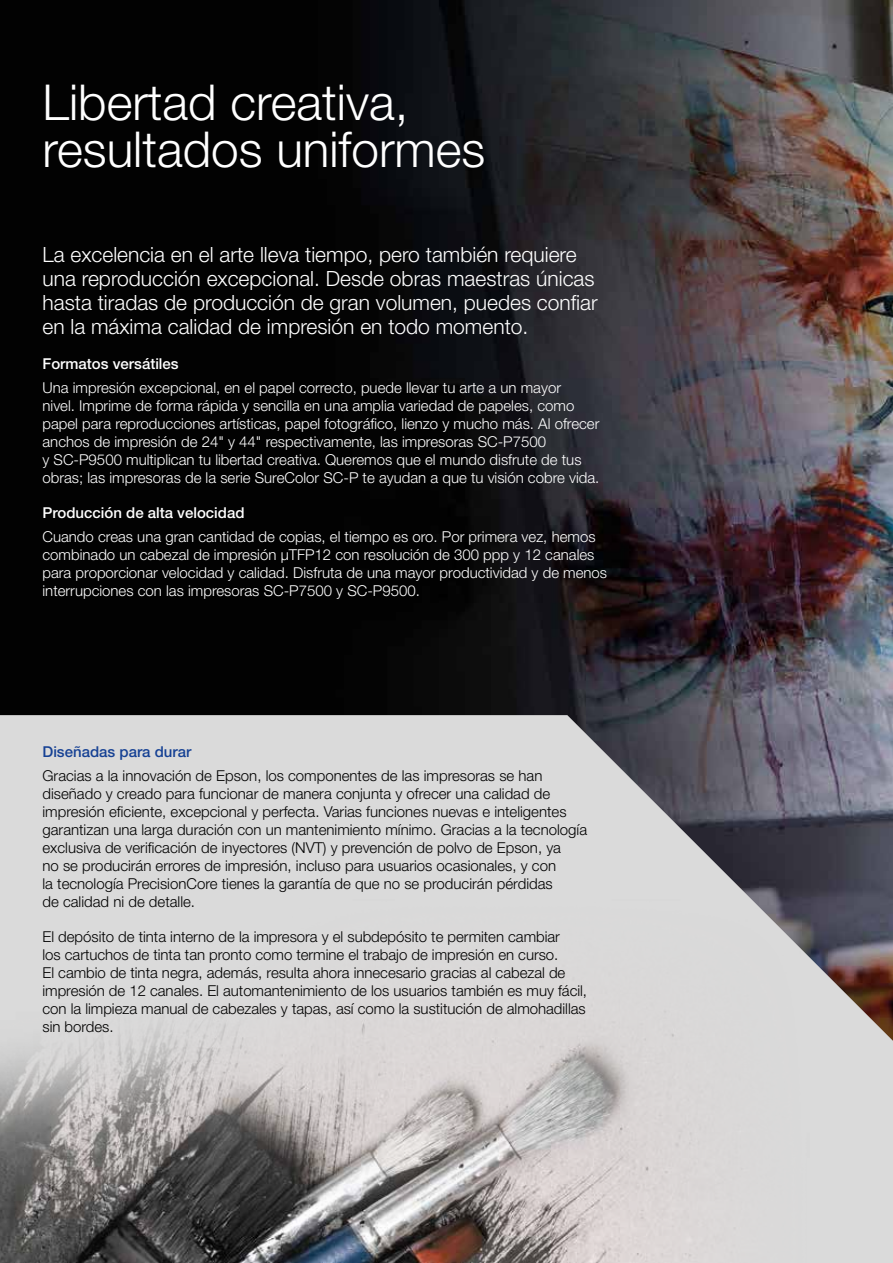
<style>
.page{position:relative;width:893px;height:1263px;background:#fff}
.page>*{position:absolute;margin:0;border:0;box-sizing:border-box;transform-origin:0 0}
.t1{font:300 49.5px/46.5px "Helvetica Neue LT Pro";color:#fff}
.t2{font:300 21px/24px "Helvetica Neue LT Pro";color:#fff}
.t3{font:300 15px/18px "Helvetica Neue LT Pro";color:#000}
.t4{font:300 15px/18px "Helvetica Neue LT Pro";color:#fff}
.t5{font:500 15px "Helvetica Neue LT Pro";color:#fff}
.t6{font:500 15px "Helvetica Neue LT Pro";color:#164194}
</style>
<div class="page">
<img style="left:0;top:0;width:893px;height:715px">
<svg style="left:0;top:715px;width:893px;height:548px;background:#b4b3b6"></svg>
<img style="left:0;top:873px;width:822px;height:390px">
<h1 class="t1" style="left:43px;top:78px;width:444px">Libertad creativa, resultados uniformes</h1>
<h2 class="t2" style="left:43px;top:242px;width:557px">La excelencia en el arte lleva tiempo, pero también requiere una reproducción excepcional. Desde obras maestras únicas hasta tiradas de producción de gran volumen, puedes confiar en la máxima calidad de impresión en todo momento.</h2>
<p class="t5" style="left:43px;top:354px;width:138px">Formatos versátiles</p>
<p class="t4" style="left:43px;top:378px;width:558px">Una impresión excepcional, en el papel correcto, puede llevar tu arte a un mayor<br>nivel. Imprime de forma rápida y sencilla en una amplia variedad de papeles, como papel para reproducciones artísticas, papel fotográfico, lienzo y mucho más. Al ofrecer anchos de impresión de 24" y 44" respectivamente, las impresoras SC-P7500<br>y SC-P9500 multiplican tu libertad creativa. Queremos que el mundo disfrute de tus obras; las impresoras de la serie SureColor SC-P te ayudan a que tu visión cobre vida.</p>
<p class="t5" style="left:43px;top:504px;width:204px">Producción de alta velocidad</p>
<p class="t4" style="left:43px;top:528px;width:566px">Cuando creas una gran cantidad de copias, el tiempo es oro. Por primera vez, hemos combinado un cabezal de impresión μTFP12 con resolución de 300 ppp y 12 canales para proporcionar velocidad y calidad. Disfruta de una mayor productividad y de menos interrupciones con las impresoras SC-P7500 y SC-P9500.</p>
<p class="t6" style="left:43px;top:743px;width:150px">Diseñadas para durar</p>
<p class="t3" style="left:43px;top:767px;width:546px">Gracias a la innovación de Epson, los componentes de las impresoras se han diseñado y creado para funcionar de manera conjunta y ofrecer una calidad de impresión eficiente, excepcional y perfecta. Varias funciones nuevas e inteligentes garantizan una larga duración con un mantenimiento mínimo. Gracias a la tecnología exclusiva de verificación de inyectores (NVT) y prevención de polvo de Epson, ya<br>no se producirán errores de impresión, incluso para usuarios ocasionales, y con<br>la tecnología PrecisionCore tienes la garantía de que no se producirán pérdidas<br>de calidad ni de detalle.</p>
<p class="t3" style="left:43px;top:928px;width:546px">El depósito de tinta interno de la impresora y el subdepósito te permiten cambiar<br>los cartuchos de tinta tan pronto como termine el trabajo de impresión en curso.<br>El cambio de tinta negra, además, resulta ahora innecesario gracias al cabezal de impresión de 12 canales. El automantenimiento de los usuarios también es muy fácil, con la limpieza manual de cabezales y tapas, así como la sustitución de almohadillas sin bordes.</p>
</div>
